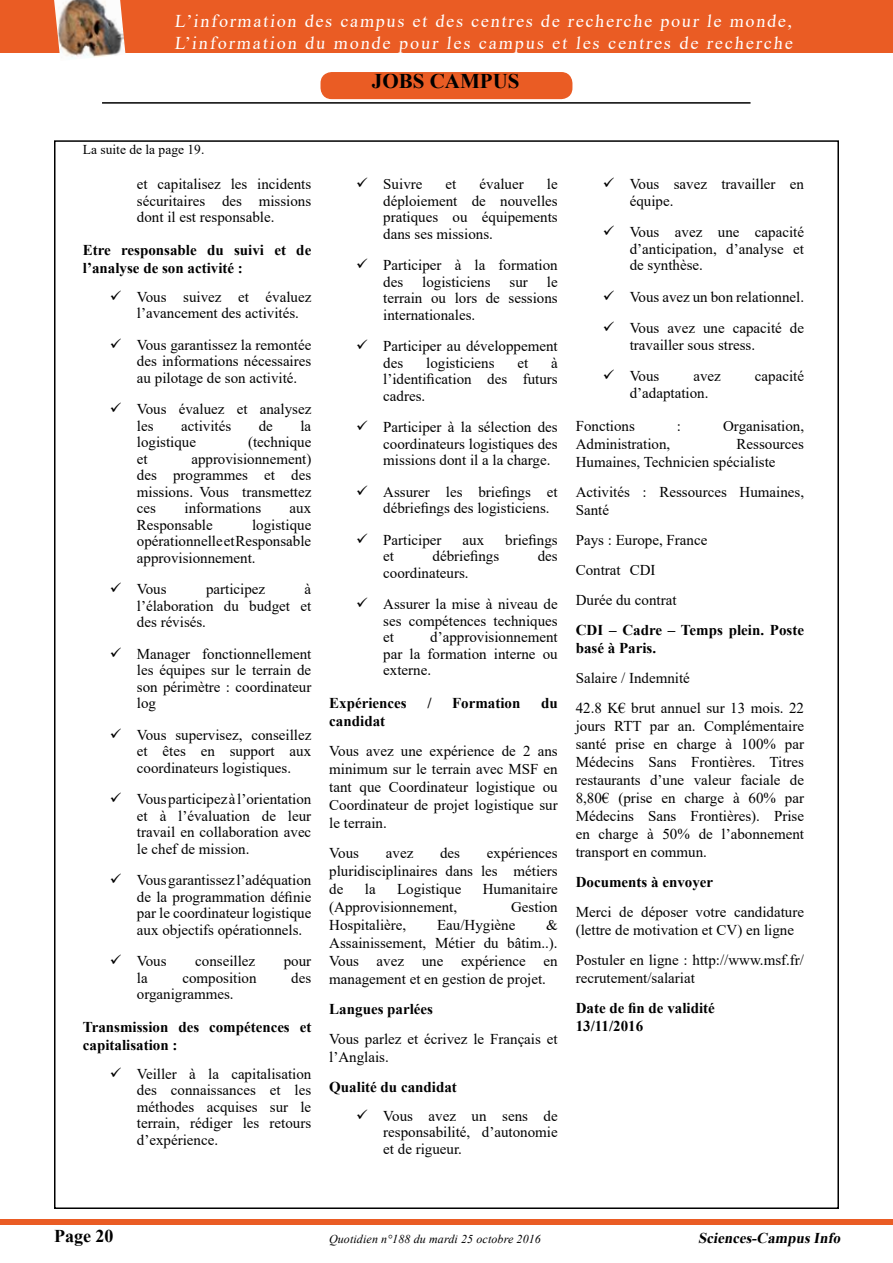
<style>
.page{position:relative;width:893px;height:1263px;background:#fff}
.page>*{position:absolute;margin:0;border:0;box-sizing:border-box;transform-origin:0 0}
.t1{font:700 21px "Times New Roman";color:#000}
.t2{font:18px/21.6px "Times New Roman";letter-spacing:.105em;color:#fff}
.t3{font:700 18px "Times New Roman";color:#000}
.t4{font:15px/16.5px "Times New Roman";color:#000;text-align:justify}
.t5{font:700 15px/18px "Times New Roman";color:#000}
.t6{font:italic 700 15px "Times New Roman";color:#000}
.t7{font:13.5px "Times New Roman";color:#000}
.t8{font:italic 12px "Times New Roman";letter-spacing:.01em;color:#000}
</style>
<div class="page">
<div style="left:1px;top:1219px;width:892px;height:6px;background:#ea5c24"></div>
<div style="left:0;top:0;width:893px;height:52px;background:#ea5c24"></div>
<img style="left:54px;top:0;width:71px;height:59px">
<hr style="left:102px;top:102px;width:648px;height:2px;background:#000">
<div style="left:321px;top:73px;width:251px;height:25px;background:#ea5c24;border-radius:11px"></div>
<div style="left:320px;top:72px;width:252px;height:27px;border:2px solid #ea5c24;border-radius:11px"></div>
<p class="t2" style="left:174px;top:10px;width:622px">L’information des campus et des centres de recherche pour le monde,<br>L’information du monde pour les campus et les centres de recherche</p>
<h1 class="t1" style="left:372px;top:66px;width:149px">JOBS CAMPUS</h1>
<p class="t7" style="left:83px;top:140px;width:123px">La suite de la page 19.</p>
<p class="t4" style="left:137px;top:175px;width:176px">et capitalisez les incidents sécuritaires des missions dont il est responsable.</p>
<p class="t5" style="left:83px;top:241px;width:230px">Etre responsable du suivi et de l’analyse de son activité :</p>
<p class="t4" style="left:137px;top:288px;width:176px;text-indent:-27px">✓ Vous suivez et évaluez l’avancement des activités.</p>
<p class="t4" style="left:137px;top:336px;width:176px;text-indent:-27px">✓ Vous garantissez la remontée des informations nécessaires au pilotage de son activité.</p>
<p class="t4" style="left:137px;top:400px;width:176px;text-indent:-27px">✓ Vous évaluez et analysez les</p>
<p class="t4" style="left:181px;top:417px;width:51px">activités</p>
<p class="t4" style="left:259px;top:417px;width:16px">de</p>
<p class="t4" style="left:300px;top:417px;width:12px">la</p>
<p class="t4" style="left:137px;top:433px;width:61px">logistique</p>
<p class="t4" style="left:248px;top:433px;width:65px">(technique</p>
<p class="t4" style="left:137px;top:450px;width:12px">et</p>
<p class="t4" style="left:137px;top:450px;width:176px;text-indent:54px">approvisionnement) des programmes et des missions. Vous transmettez ces</p>
<p class="t4" style="left:185px;top:499px;width:78px">informations</p>
<p class="t4" style="left:290px;top:499px;width:23px">aux</p>
<p class="t4" style="left:137px;top:516px;width:77px">Responsable</p>
<p class="t4" style="left:137px;top:516px;width:176px;text-indent:115px">logistique opérationnelle et Responsable approvisionnement.</p>
<p class="t4" style="left:110px;top:580px;width:58px">✓ Vous</p>
<p class="t4" style="left:206px;top:580px;width:61px">participez</p>
<p class="t4" style="left:137px;top:580px;width:176px;text-indent:168px">à l’élaboration du budget et des révisés.</p>
<p class="t4" style="left:137px;top:645px;width:176px;text-indent:-27px">✓ Manager fonctionnellement les équipes sur le terrain de son périmètre : coordinateur log</p>
<p class="t4" style="left:137px;top:726px;width:176px;text-indent:-27px">✓ Vous supervisez, conseillez et êtes en support aux coordinateurs logistiques.</p>
<p class="t4" style="left:137px;top:790px;width:176px;text-indent:-27px">✓ Vous participez à l’orientation et à l’évaluation de leur travail en collaboration avec le chef de mission.</p>
<p class="t4" style="left:137px;top:871px;width:176px;text-indent:-27px">✓ Vous garantissez l’adéquation de la programmation définie par le coordinateur logistique aux objectifs opérationnels.</p>
<p class="t4" style="left:110px;top:952px;width:58px">✓ Vous</p>
<p class="t4" style="left:195px;top:952px;width:61px">conseillez</p>
<p class="t4" style="left:284px;top:952px;width:29px">pour</p>
<p class="t4" style="left:137px;top:969px;width:12px">la</p>
<p class="t4" style="left:182px;top:969px;width:76px">composition</p>
<p class="t4" style="left:291px;top:969px;width:21px">des</p>
<p class="t4" style="left:137px;top:985px;width:98px">organigrammes.</p>
<p class="t5" style="left:83px;top:1018px;width:230px">Transmission des compétences et capitalisation :</p>
<p class="t4" style="left:137px;top:1065px;width:176px;text-indent:-27px">✓ Veiller à la capitalisation des connaissances et les méthodes acquises sur le terrain, rédiger les retours d’expérience.</p>
<p class="t4" style="left:356px;top:175px;width:68px">✓ Suivre</p>
<p class="t4" style="left:446px;top:175px;width:12px">et</p>
<p class="t4" style="left:480px;top:175px;width:46px">évaluer</p>
<p class="t4" style="left:383px;top:175px;width:176px;text-indent:164px">le déploiement de nouvelles pratiques ou équipements dans ses missions.</p>
<p class="t4" style="left:383px;top:256px;width:176px;text-indent:-27px">✓ Participer à la formation des</p>
<p class="t4" style="left:383px;top:273px;width:176px;text-indent:164px">le terrain ou lors de sessions internationales.</p>
<p class="t4" style="left:383px;top:337px;width:176px;text-indent:-27px">✓ Participer au développement des</p>
<p class="t4" style="left:422px;top:273px;width:70px">logisticiens</p>
<p class="t4" style="left:510px;top:273px;width:20px">sur</p>
<p class="t4" style="left:426px;top:354px;width:70px">logisticiens</p>
<p class="t4" style="left:517px;top:354px;width:12px">et</p>
<p class="t4" style="left:383px;top:354px;width:176px;text-indent:168px">à l’identification des futurs cadres.</p>
<p class="t4" style="left:383px;top:418px;width:176px;text-indent:-27px">✓ Participer à la sélection des coordinateurs logistiques des missions dont il a la charge.</p>
<p class="t4" style="left:383px;top:483px;width:176px;text-indent:-27px">✓ Assurer les briefings et débriefings des logisticiens.</p>
<p class="t4" style="left:356px;top:531px;width:87px">✓ Participer</p>
<p class="t4" style="left:463px;top:531px;width:23px">aux</p>
<p class="t4" style="left:505px;top:531px;width:54px">briefings</p>
<p class="t4" style="left:383px;top:547px;width:12px">et</p>
<p class="t4" style="left:433px;top:547px;width:68px">débriefings</p>
<p class="t4" style="left:538px;top:547px;width:21px">des</p>
<p class="t4" style="left:383px;top:564px;width:87px">coordinateurs.</p>
<p class="t4" style="left:383px;top:595px;width:176px;text-indent:-27px">✓ Assurer la mise à niveau de ses compétences techniques et</p>
<p class="t4" style="left:383px;top:628px;width:176px;text-indent:47px">d’approvisionnement par la formation interne ou externe.</p>
<p class="t5" style="left:329px;top:694px;width:79px">Expériences</p>
<p class="t5" style="left:427px;top:694px;width:6px">/</p>
<p class="t5" style="left:452px;top:694px;width:70px">Formation</p>
<p class="t5" style="left:541px;top:694px;width:18px">du</p>
<p class="t5" style="left:329px;top:712px;width:57px">candidat</p>
<p class="t4" style="left:329px;top:741px;width:230px;line-height:18px">Vous avez une expérience de 2 ans minimum sur le terrain avec MSF en tant que Coordinateur logistique ou Coordinateur de projet logistique sur le terrain.</p>
<p class="t4" style="left:329px;top:844px;width:31px">Vous</p>
<p class="t4" style="left:386px;top:844px;width:29px">avez</p>
<p class="t4" style="left:440px;top:844px;width:21px">des</p>
<p class="t4" style="left:329px;top:843px;width:230px;line-height:18px;text-indent:158px">expériences pluridisciplinaires dans les métiers de</p>
<p class="t4" style="left:365px;top:880px;width:12px">la</p>
<p class="t4" style="left:397px;top:880px;width:66px">Logistique</p>
<p class="t4" style="left:483px;top:880px;width:76px">Humanitaire</p>
<p class="t4" style="left:329px;top:898px;width:129px">(Approvisionnement,</p>
<p class="t4" style="left:511px;top:898px;width:48px">Gestion</p>
<p class="t4" style="left:329px;top:916px;width:79px">Hospitalière,</p>
<p class="t4" style="left:437px;top:916px;width:80px">Eau/Hygiène</p>
<p class="t4" style="left:329px;top:915px;width:230px;line-height:18px;text-indent:217px">&amp; Assainissement, Métier du bâtim..).<br>Vous avez une expérience en management et en gestion de projet.</p>
<p class="t5" style="left:329px;top:1000px;width:105px">Langues parlées</p>
<p class="t4" style="left:329px;top:1029px;width:230px;line-height:18px">Vous parlez et écrivez le Français et l’Anglais.</p>
<p class="t5" style="left:329px;top:1078px;width:129px">Qualité du candidat</p>
<p class="t4" style="left:383px;top:1107px;width:176px;text-indent:-27px">✓ Vous avez un sens de responsabilité, d’autonomie et de rigueur.</p>
<p class="t4" style="left:630px;top:175px;width:176px;text-indent:-27px">✓ Vous savez travailler en équipe.</p>
<p class="t4" style="left:630px;top:223px;width:176px;text-indent:-27px">✓ Vous avez une capacité d’anticipation, d’analyse et de synthèse.</p>
<p class="t4" style="left:603px;top:288px;width:203px">✓ Vous avez un bon relationnel.</p>
<p class="t4" style="left:630px;top:319px;width:176px;text-indent:-27px">✓ Vous avez une capacité de travailler sous stress.</p>
<p class="t4" style="left:603px;top:367px;width:58px">✓ Vous</p>
<p class="t4" style="left:693px;top:367px;width:29px">avez</p>
<p class="t4" style="left:755px;top:367px;width:51px">capacité</p>
<p class="t4" style="left:630px;top:384px;width:80px">d’adaptation.</p>
<p class="t4" style="left:576px;top:417px;width:61px">Fonctions</p>
<p class="t4" style="left:677px;top:417px;width:6px">:</p>
<p class="t4" style="left:723px;top:417px;width:82px">Organisation,</p>
<p class="t4" style="left:576px;top:435px;width:96px">Administration,</p>
<p class="t4" style="left:576px;top:434px;width:230px;line-height:18px;text-indent:161px">Ressources<br>Humaines, Technicien spécialiste</p>
<p class="t4" style="left:576px;top:482px;width:230px;line-height:18px">Activités : Ressources Humaines,<br>Santé</p>
<p class="t4" style="left:576px;top:524px;width:133px;line-height:30px;text-align:left">Pays : Europe, France<br>Contrat CDI<br>Durée du contrat</p>
<p class="t5" style="left:576px;top:620px;width:230px">CDI – Cadre – Temps plein. Poste basé à Paris.</p>
<p class="t4" style="left:576px;top:662px;width:230px;line-height:30px">Salaire / Indemnité<br>42.8 K€ brut annuel sur 13 mois. 22</p>
<p class="t4" style="left:576px;top:716px;width:230px;line-height:18px">jours RTT par an. Complémentaire santé prise en charge à 100% par Médecins Sans Frontières. Titres restaurants d’une valeur faciale de 8,80€ (prise en charge à 60% par Médecins Sans Frontières). Prise en charge à 50% de l’abonnement transport en commun.</p>
<p class="t5" style="left:576px;top:872px;width:139px">Documents à envoyer</p>
<p class="t4" style="left:576px;top:902px;width:230px;line-height:18px">Merci de déposer votre candidature (lettre de motivation et CV) en ligne</p>
<p class="t4" style="left:576px;top:950px;width:230px;line-height:18px">Postuler en ligne : http://www.msf.fr/ recrutement/salariat</p>
<p class="t5" style="left:576px;top:998px;width:141px">Date de fin de validité<br>13/11/2016</p>
<p class="t3" style="left:54px;top:1223px;width:61px">Page 20</p>
<p class="t8" style="left:329px;top:1231px;width:213px">Quotidien n°188 du mardi 25 octobre 2016</p>
<p class="t6" style="left:698px;top:1227px;width:147px">Sciences-CampusInfo</p>
</div>
